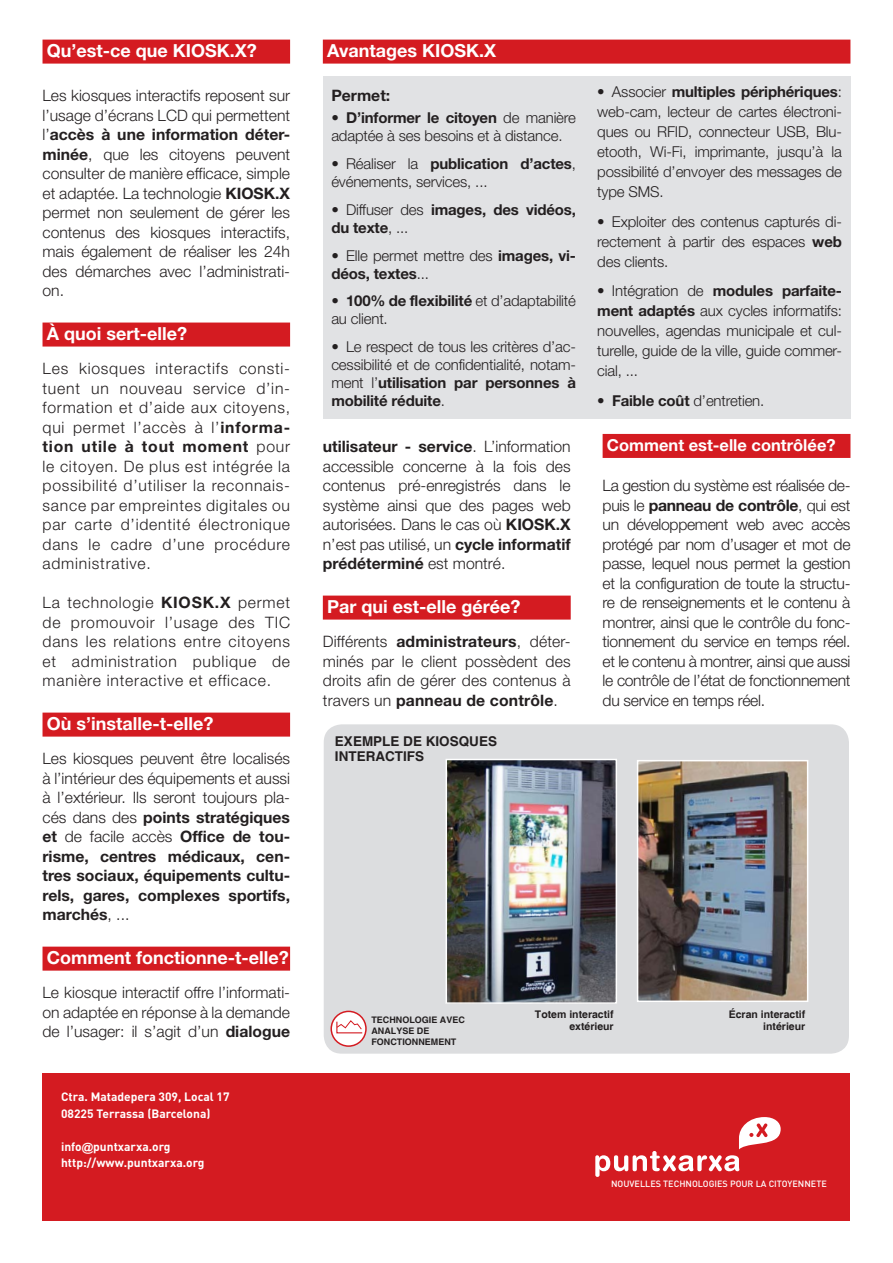
<style>
.page{position:relative;width:893px;height:1263px;background:#fff}
.page>*{position:absolute;margin:0;border:0;box-sizing:border-box;transform-origin:0 0}
.tit_2{font:700 18px "Helvetica Neue";color:#fff}
.tit_2-2{font:700 16.5px "Helvetica Neue";color:#fff}
.text_seguit{font:300 15.75px/19.5px "Helvetica Neue";color:#231f20;text-align:justify}
.text_seguit_avantage{font:700 15.75px "Helvetica Neue";color:#231f20}
.text_seguit_avantage-2{font:300 15px/20px "Helvetica Neue";letter-spacing:-.01em;color:#231f20}
.text_seguit_avantage-3{font:700 15px/18px "Helvetica Neue";letter-spacing:-.01em;color:#231f20}
.GRAF_TITOL{font:700 13.5px/15px "Helvetica";color:#231f20}
.t1{font:700 12px "DIN Pro";color:#fff}
.GRAF_DESCR_CENTR{font:700 10.5px "Helvetica";color:#231f20}
.t2{font:500 9px "DIN Pro";color:#fff}
.GRAF_DESCR_CENTR-2{font:700 9px/10.8px "Helvetica";color:#231f20}
.s1{font-weight:700}
.s2{font-family:"Gill Sans"}
.s3{font-weight:300}
</style>
<div class="page">
<div style="left:324px;top:724px;width:525px;height:330px;background:#dcdddf;border-radius:18px"></div>
<div style="left:43px;top:1073px;width:807px;height:147px;background:#d41b21"></div>
<svg style="left:595px;top:1117px;width:186px;height:60px"></svg>
<div style="left:43px;top:40px;width:247px;height:24px;background:#d41b21"></div>
<div style="left:43px;top:323px;width:247px;height:24px;background:#d41b21"></div>
<div style="left:43px;top:713px;width:247px;height:24px;background:#d41b21"></div>
<div style="left:43px;top:947px;width:247px;height:24px;background:#d41b21"></div>
<div style="left:323px;top:596px;width:248px;height:24px;background:#d41b21"></div>
<div style="left:603px;top:434px;width:247px;height:24px;background:#d41b21"></div>
<div style="left:323px;top:77px;width:527px;height:342px;background:#e1e2e4"></div>
<div style="left:323px;top:40px;width:527px;height:24px;background:#d41b21"></div>
<div style="left:331px;top:1011px;width:35px;height:35px;background:#fff;border-radius:50%"></div>
<div style="left:330px;top:1011px;width:37px;height:36px;border:2px solid #d41b21;border-radius:50%"></div>
<svg style="left:336px;top:1020px;width:27px;height:14px"></svg>
<img style="left:640px;top:763px;width:165px;height:236px">
<div style="left:637px;top:760px;width:171px;height:242px;border:2px solid #fff"></div>
<img style="left:449px;top:762px;width:165px;height:239px">
<div style="left:446px;top:759px;width:171px;height:245px;border:2px solid #fff"></div>
<p class="tit_2" style="left:47px;top:39px;width:212px">Qu’est-ce que KIOSK.X?</p>
<p class="text_seguit" style="left:43px;top:85px;width:249px">Les kiosques interactifs reposent sur l’usage d’écrans LCD qui permettent l’<span class="s1">accès à une information déter&shy;minée</span>, que les citoyens peuvent consulter de manière efficace, simple et adaptée. La technologie <span class="s1">KIOSK.X </span>permet non seulement de gérer les contenus des kiosques interactifs, mais également de réaliser les 24h des démarches avec l’administrati&shy;on.</p>
<p class="tit_2" style="left:47px;top:322px;width:142px">À quoi sert-elle?</p>
<p class="text_seguit" style="left:43px;top:358px;width:249px">Les kiosques interactifs consti&shy;tuent un nouveau service d’in&shy;formation et d’aide aux citoyens, qui permet l’accès à l’<span class="s1">informa&shy;tion utile à tout moment</span> pour le citoyen. De plus est intégrée la possibilité d’utiliser la reconnais&shy;sance par empreintes digitales ou par carte d’identité électronique dans le cadre d’une procédure administrative.</p>
<p class="text_seguit" style="left:43px;top:592px;width:249px">La technologie <span class="s1">KIOSK.X</span> permet de promouvoir l’usage des TIC dans les relations entre citoyens et administration publique de manière interactive et efficace.</p>
<p class="tit_2" style="left:47px;top:712px;width:168px">Où s’installe-t-elle?</p>
<p class="text_seguit" style="left:43px;top:748px;width:249px">Les kiosques peuvent être localisés à l’intérieur des équipements et aussi à l’extérieur. Ils seront toujours pla&shy;cés dans des <span class="s1">points stratégiques et</span> de facile accès <span class="s1">Office de tou&shy;risme, centres médicaux, cen&shy;tres sociaux, équipements cultu&shy;rels, gares, complexes sportifs, marchés</span>, ...</p>
<p class="tit_2" style="left:47px;top:946px;width:243px">Comment fonctionne-t-elle?</p>
<p class="text_seguit" style="left:43px;top:982px;width:249px">Le kiosque interactif offre l’informati&shy;on adaptée en réponse à la demande de l’usager: il s’agit d’un <span class="s1">dialogue</span></p>
<p class="t1" style="left:61px;top:1088px;width:170px">Ctra. Matadepera 309, Local 17</p>
<p class="t1" style="left:61px;top:1105px;width:151px">08225 Terrassa (Barcelona)</p>
<p class="t1" style="left:61px;top:1138px;width:111px">info<span class="s2">@</span>puntxarxa.org</p>
<p class="t1" style="left:61px;top:1154px;width:145px">http://www.puntxarxa.org</p>
<p class="tit_2" style="left:327px;top:39px;width:171px">Avantages KIOSK.X</p>
<p class="text_seguit_avantage" style="left:331px;top:86px;width:60px">Permet:</p>
<p class="text_seguit_avantage-2" style="left:331px;top:109px;width:246px;line-height:18px"><span class="s1">• D’informer le citoyen</span> de manière adaptée à ses besoins et à distance.</p>
<p class="text_seguit_avantage-2" style="left:331px;top:154px;width:246px;line-height:18px">• Réaliser la <span class="s1">publication d’actes</span>, événements, services, ...</p>
<p class="text_seguit_avantage-3" style="left:331px;top:200px;width:246px"><span class="s3">• Diffuser des</span> images, des vidéos, du texte<span class="s3">, ...</span></p>
<p class="text_seguit_avantage-2" style="left:331px;top:246px;width:246px;line-height:18px">• Elle permet mettre des <span class="s1">images, vi&shy;déos, textes</span>...</p>
<p class="text_seguit_avantage-2" style="left:331px;top:292px;width:246px;line-height:18px"><span class="s1">• 100% de flexibilité</span> et d’adaptabilité au client.</p>
<p class="text_seguit_avantage-2" style="left:331px;top:337px;width:246px;line-height:18px;text-align:justify">• Le respect de tous les critères d’ac&shy;cessibilité et de confidentialité, notam&shy;ment l’<span class="s1">utilisation par personnes à mobilité réduite</span>.</p>
<p class="text_seguit" style="left:323px;top:436px;width:249px"><span class="s1">utilisateur - service</span>. L’information accessible concerne à la fois des contenus pré-enregistrés dans le système ainsi que des pages web autorisées. Dans le cas où <span class="s1">KIOSK.X </span>n’est pas utilisé, un <span class="s1">cycle informatif prédéterminé</span> est montré.</p>
<p class="tit_2" style="left:327px;top:595px;width:195px">Par qui est-elle gérée?</p>
<p class="text_seguit" style="left:323px;top:631px;width:249px">Différents <span class="s1">administrateurs</span>, déter&shy;minés par le client possèdent des droits afin de gérer des contenus à travers un <span class="s1">panneau de contrôle</span>.</p>
<p class="GRAF_TITOL" style="left:335px;top:735px;width:164px">EXEMPLE DE KIOSQUES<br>INTERACTIFS</p>
<p class="text_seguit_avantage-2" style="left:597px;top:81px;width:246px;text-align:justify">• Associer <span class="s1">multiples périphériques</span>: web-cam, lecteur de cartes électroni&shy;ques ou RFID, connecteur USB, Blu&shy;etooth, Wi-Fi, imprimante, jusqu’à la possibilité d’envoyer des messages de type SMS.</p>
<p class="text_seguit_avantage-2" style="left:597px;top:211px;width:246px;text-align:justify">• Exploiter des contenus capturés di&shy;rectement à partir des espaces <span class="s1">web </span>des clients.</p>
<p class="text_seguit_avantage-2" style="left:597px;top:281px;width:246px;text-align:justify">• Intégration de <span class="s1">modules parfaite&shy;ment adaptés</span> aux cycles informatifs: nouvelles, agendas municipale et cul&shy;turelle, guide de la ville, guide commer&shy;cial, ...</p>
<p class="text_seguit_avantage-2" style="left:597px;top:390px;width:169px"><span class="s1">• Faible coût</span> d’entretien.</p>
<p class="tit_2-2" style="left:607px;top:435px;width:230px">Comment est-elle contrôlée?</p>
<p class="text_seguit" style="left:603px;top:475px;width:249px">La gestion du système est réalisée de&shy;puis le <span class="s1">panneau de contrôle</span>, qui est un développement web avec accès protégé par nom d’usager et mot de passe, lequel nous permet la gestion et la configuration de toute la structu&shy;re de renseignements et le contenu à montrer, ainsi que le contrôle du fonc&shy;tionnement du service en temps réel. et le contenu à montrer, ainsi que aussi le contrôle de l’état de fonctionnement du service en temps réel.</p>
<p class="GRAF_DESCR_CENTR-2" style="left:371px;top:1015px;width:95px">TECHNOLOGIE AVEC</p>
<p class="GRAF_DESCR_CENTR-2" style="left:371px;top:1026px;width:86px">ANALYSE DE<br>FONCTIONNEMENT</p>
<p class="GRAF_DESCR_CENTR" style="left:535px;top:1008px;width:80px">Totem interactif</p>
<p class="GRAF_DESCR_CENTR" style="left:569px;top:1020px;width:46px">extérieur</p>
<p class="GRAF_DESCR_CENTR" style="left:729px;top:1008px;width:78px">Écran interactif</p>
<p class="GRAF_DESCR_CENTR" style="left:763px;top:1020px;width:44px">intérieur</p>
<p class="t2" style="left:611px;top:1178px;width:217px">NOUVELLES TECHNOLOGIES POUR LA CITOYENNETE</p>
</div>
